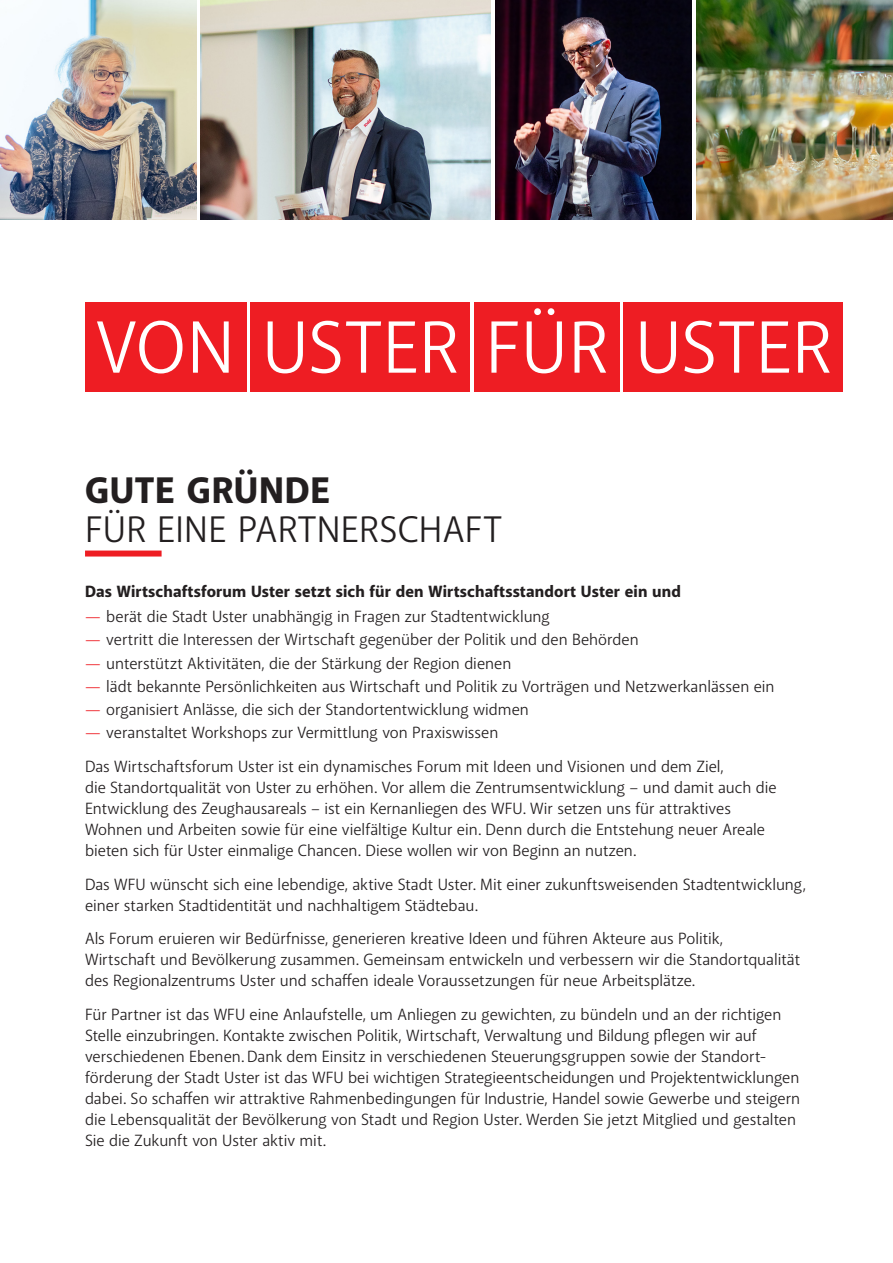
<style>
.page{position:relative;width:893px;height:1263px;background:#fff}
.page>*{position:absolute;margin:0;border:0;box-sizing:border-box;transform-origin:0 0}
.t1{font:75px "Akagi";letter-spacing:.005em;color:#fff}
.t2{font:37.5px "Akagi";letter-spacing:.005em;color:#231f20}
.t3{font:800 37.5px "Akagi";letter-spacing:.02em;color:#231f20}
.t4{font:16.5px/21px "Akagi";color:#231f20}
.t5{font:800 16.5px "Akagi";letter-spacing:.01em;color:#231f20}
.s1{color:#ee1d23}
</style>
<div class="page">
<div style="left:85px;top:302px;width:161px;height:90px;background:#ee1d23"></div>
<div style="left:251px;top:302px;width:219px;height:90px;background:#ee1d23"></div>
<div style="left:624px;top:302px;width:219px;height:90px;background:#ee1d23"></div>
<div style="left:474px;top:302px;width:145px;height:90px;background:#ee1d23"></div>
<div style="left:85px;top:550px;width:77px;height:6px;background:#ee1d23"></div>
<img style="left:495px;top:0;width:197px;height:219px">
<img style="left:201px;top:0;width:290px;height:219px">
<img style="left:696px;top:0;width:197px;height:219px">
<img style="left:0;top:0;width:197px;height:219px">
<h1 class="t1" style="left:96px;top:302px;width:737px">VON USTER FÜR USTER</h1>
<h2 class="t3" style="left:85px;top:467px;width:247px">GUTE GRÜNDE</h2>
<h2 class="t2" style="left:85px;top:506px;width:418px">FÜR EINE PARTNERSCHAFT</h2>
<p class="t5" style="left:85px;top:581px;width:597px">Das Wirtschaftsforum Uster setzt sich für den Wirtschaftsstandort Uster ein und</p>
<p class="t4" style="left:85px;top:606px;width:466px"><span class="s1">—</span> berät die Stadt Uster unabhängig in Fragen zur Stadtentwicklung</p>
<p class="t4" style="left:85px;top:629px;width:555px"><span class="s1">—</span> vertritt die Interessen der Wirtschaft gegenüber der Politik und den Behörden</p>
<p class="t4" style="left:85px;top:652px;width:428px"><span class="s1">—</span> unterstützt Aktivitäten, die der Stärkung der Region dienen</p>
<p class="t4" style="left:85px;top:675px;width:691px"><span class="s1">—</span> lädt bekannte Persönlichkeiten aus Wirtschaft und Politik zu Vorträgen und Netzwerkanlässen ein</p>
<p class="t4" style="left:85px;top:699px;width:445px"><span class="s1">—</span> organisiert Anlässe, die sich der Standortentwicklung widmen</p>
<p class="t4" style="left:85px;top:715px;width:640px;line-height:33.8px"><span class="s1">—</span> veranstaltet Workshops zur Vermittlung von Praxiswissen<br>Das Wirtschaftsforum Uster ist ein dynamisches Forum mit Ideen und Visionen und dem Ziel,</p>
<p class="t4" style="left:85px;top:776px;width:693px">die Standortqualität von Uster zu erhöhen. Vor allem die Zentrumsentwicklung – und damit auch die Entwicklung des Zeughausareals – ist ein Kernanliegen des WFU. Wir setzen uns für attraktives Wohnen und Arbeiten sowie für eine vielfältige Kultur ein. Denn durch die Entstehung neuer Areale bieten sich für Uster einmalige Chancen. Diese wollen wir von Beginn an nutzen.</p>
<p class="t4" style="left:85px;top:873px;width:722px">Das WFU wünscht sich eine lebendige, aktive Stadt Uster. Mit einer zukunftsweisenden Stadtentwicklung, einer starken Stadtidentität und nachhaltigem Städtebau.</p>
<p class="t4" style="left:85px;top:928px;width:717px">Als Forum eruieren wir Bedürfnisse, generieren kreative Ideen und führen Akteure aus Politik,<br>Wirtschaft und Bevölkerung zusammen. Gemeinsam entwickeln und verbessern wir die Standortqualität des Regionalzentrums Uster und schaffen ideale Voraussetzungen für neue Arbeitsplätze.</p>
<p class="t4" style="left:85px;top:1004px;width:717px">Für Partner ist das WFU eine Anlaufstelle, um Anliegen zu gewichten, zu bündeln und an der richtigen Stelle einzubringen. Kontakte zwischen Politik, Wirtschaft, Verwaltung und Bildung pflegen wir auf verschiedenen Ebenen. Dank dem Einsitz in verschiedenen Steuerungsgruppen sowie der Standort&shy;förderung der Stadt Uster ist das WFU bei wichtigen Strategieentscheidungen und Projektentwicklungen dabei. So schaffen wir attraktive Rahmenbedingungen für Industrie, Handel sowie Gewerbe und steigern die Lebensqualität der Bevölkerung von Stadt und Region Uster. Werden Sie jetzt Mitglied und gestalten Sie die Zukunft von Uster aktiv mit.</p>
</div>
